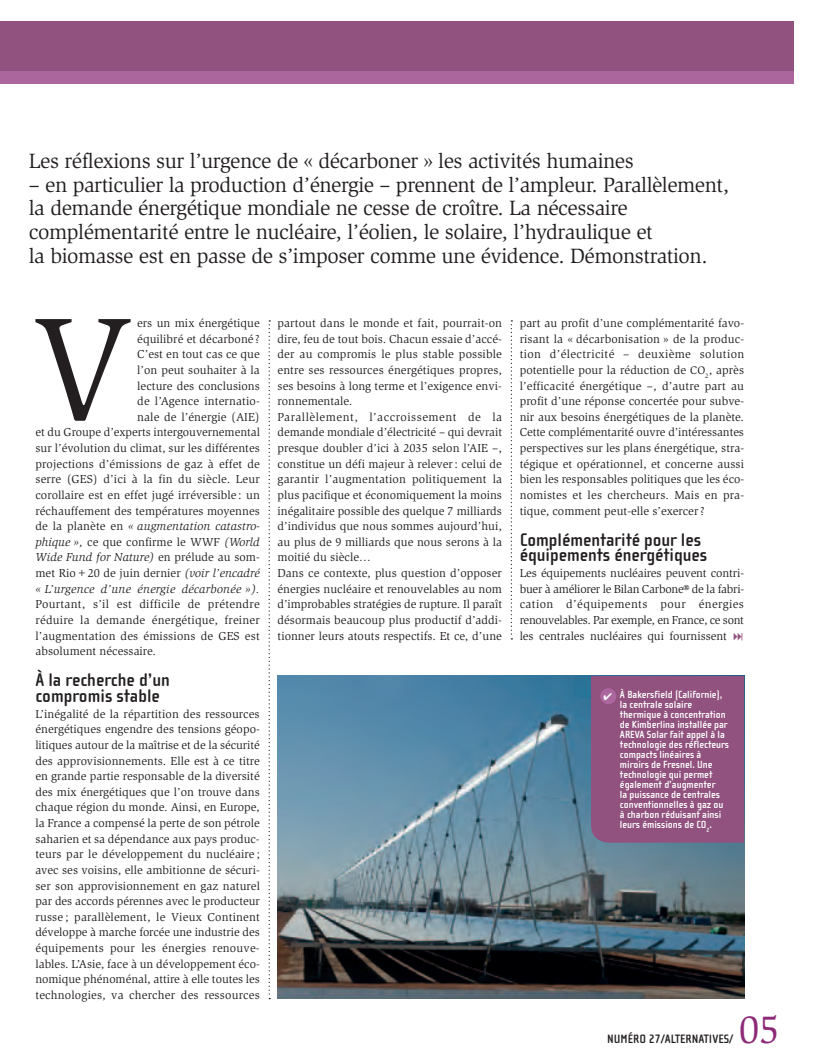
<style>
.page{position:relative;width:815px;height:1063px;background:#fff}
.page>*{position:absolute;margin:0;border:0;box-sizing:border-box;transform-origin:0 0}
.t1{font:151.75px "Slimbach";color:#231f20}
.t2{font:40px "Slimbach";color:#8c2a77}
.t3{font:21.25px/23.8px "Slimbach";letter-spacing:-.02em;color:#231f20}
.t4{font:700 18.75px/15.6px "Cholla Sans";color:#231f20}
.t5{font:700 12.5px "Cholla Sans";color:#231f20}
.t6{font:11.88px/15.6px "Slimbach";letter-spacing:.005em;color:#231f20;text-align:justify}
.t7{font:700 10.62px/10px "Cholla Sans";color:#fff}
.s1{font-style:italic}
.s2{font-size:11.25px}
</style>
<div class="page">
<img style="left:278px;top:676px;width:466px;height:323px">
<div style="left:0;top:21px;width:794px;height:52px;background:#92527f"></div>
<div style="left:0;top:71px;width:794px;height:13px;background:#ab669d"></div>
<svg style="left:269px;top:320px;width:1px;height:679px"></svg>
<svg style="left:511px;top:320px;width:1px;height:320px"></svg>
<div style="left:591px;top:676px;width:153px;height:167px;background:#92527f"></div>
<h3 class="t3" style="left:29px;top:149px;width:606px">Les réflexions sur l’urgence de « décarboner » les activités humaines</h3>
<p class="t3" style="left:29px;top:173px;width:702px">– en particulier la production d’énergie – prennent de l’ampleur. Parallèlement, la demande énergétique mondiale ne cesse de croître. La nécessaire complémentarité entre le nucléaire, l’éolien, le solaire, l’hydraulique et<br>la biomasse est en passe de s’imposer comme une évidence. Démonstration.</p>
<p class="t6" style="left:35px;top:315px;width:226px;text-align:right">ers un mix énergétique<br>équilibré et décarboné ?<br>C’est en tout cas ce que<br>l’on peut souhaiter à la<br>lecture des conclusions<br>de l’Agence internatio-<br>nale de l’énergie (AIE)<br>et du Groupe d’experts intergouvernemental sur l’évolution du climat, sur les différentes projections d’émissions de gaz à effet de serre (GES) d’ici à la fin du siècle. Leur corollaire est en effet jugé irréversible : un réchauffement des températures moyennes de la planète en <span class="s1">« augmentation catastro&shy;phique »,</span> ce que confirme le WWF <span class="s1">(World Wide Fund for Nature)</span> en prélude au som&shy;met Rio+20 de juin dernier <span class="s1">(voir l’encadré « L’urgence d’une énergie décarbonée »).</span></p>
<p class="t6" style="left:35px;top:597px;width:226px">Pourtant, s’il est difficile de prétendre réduire la demande énergétique, freiner l’augmentation des émissions de GES est absolument nécessaire.</p>
<h3 class="t4" style="left:35px;top:673px;width:136px">À la recherche d’un compromis stable</h3>
<p class="t6" style="left:35px;top:706px;width:226px">L’inégalité de la répartition des ressources énergétiques engendre des tensions géopo&shy;litiques autour de la maîtrise et de la sécurité des approvisionnements. Elle est à ce titre en grande partie responsable de la diversité des mix énergétiques que l’on trouve dans chaque région du monde. Ainsi, en Europe, la France a compensé la perte de son pétrole saharien et sa dépendance aux pays produc&shy;teurs par le développement du nucléaire ; avec ses voisins, elle ambitionne de sécuri&shy;ser son approvisionnement en gaz naturel par des accords pérennes avec le producteur russe ; parallèlement, le Vieux Continent développe à marche forcée une industrie des équipements pour les énergies renouve&shy;lables. L’Asie, face à un développement éco&shy;nomique phénoménal, attire à elle toutes les technologies, va chercher des ressources</p>
<h1 class="t1" style="left:31px;top:283px;width:103px">V</h1>
<p class="t6" style="left:278px;top:315px;width:226px;text-align:left">partout dans le monde et fait, pourrait-on dire, feu de tout bois. Chacun essaie d’accé&shy;der au compromis le plus stable possible entre ses ressources énergétiques propres, ses besoins à long terme et l’exigence envi&shy;ronnementale.<br>Parallèlement, l’accroissement de la demande mondiale d’électricité – qui devrait presque doubler d’ici à 2035 selon l’AIE –, constitue un défi majeur à relever: celui de garantir l’augmentation politiquement la plus pacifique et économiquement la moins inégalitaire possible des quelque 7 milliards d’individus que nous sommes aujourd’hui, au plus de 9 milliards que nous serons à la moitié du siècle…<br>Dans ce contexte, plus question d’opposer énergies nucléaire et renouvelables au nom d’improbables stratégies de rupture. Il paraît désormais beaucoup plus productif d’addi&shy;tionner leurs atouts respectifs. Et ce, d’une</p>
<p class="t6" style="left:520px;top:315px;width:226px">part au profit d’une complémentarité favo&shy;risant la « décarbonisation » de la produc&shy;tion d’électricité – deuxième solution potentielle pour la réduction de <span class="s2">CO</span><sub>2</sub>, après l’efficacité énergétique –, d’autre part au profit d’une réponse concertée pour subve&shy;nir aux besoins énergétiques de la planète.<br>Cette complémentarité ouvre d’intéressantes perspectives sur les plans énergétique, stra&shy;tégique et opérationnel, et concerne aussi bien les responsables politiques que les éco&shy;nomistes et les chercheurs. Mais en pra&shy;tique, comment peut-elle s’exercer?</p>
<h3 class="t4" style="left:520px;top:532px;width:189px">Complémentarité pour les équipements énergétiques</h3>
<p class="t6" style="left:520px;top:565px;width:226px">Les équipements nucléaires peuvent contri&shy;buer à améliorer le Bilan Carbone® de la fabri&shy;cation d’équipements pour énergies renouvelables. Par exemple, en France, ce sont les centrales nucléaires qui fournissent</p>
<p class="t7" style="left:620px;top:690px;width:111px">À Bakersfield (Californie), la centrale solaire thermique à concentration de Kimberlina installée par<br>AREVA Solar fait appel à la technologie des réflecteurs compacts linéaires à miroirs de Fresnel. Une technologie qui permet également d’augmenter<br>la puissance de centrales conventionnelles à gaz ou à charbon réduisant ainsi leurs émissions de CO<sub>2</sub>.</p>
<h2 class="t2" style="left:739px;top:1006px;width:42px">05</h2>
<p class="t5" style="left:607px;top:1032px;width:128px">Numéro 27/ALTERNATIVES/</p>
</div>
